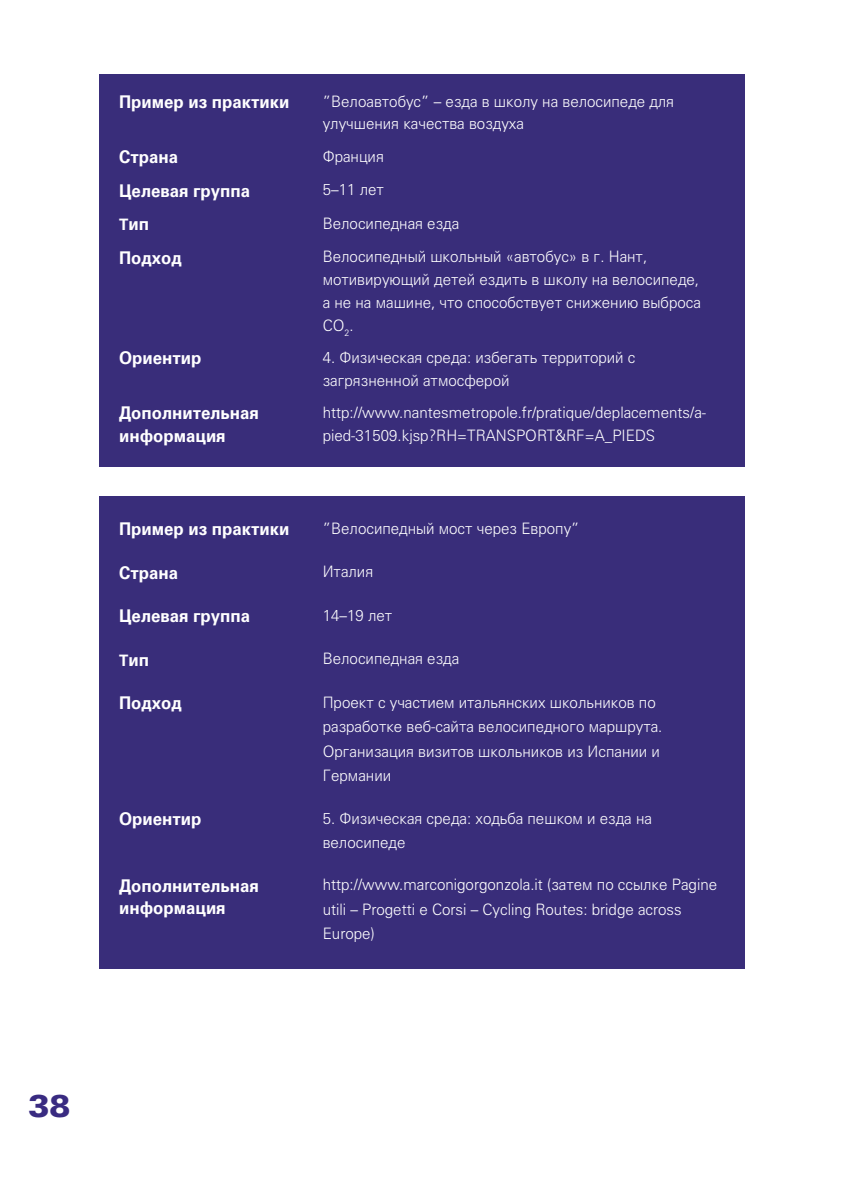
<style>
.page{position:relative;width:844px;height:1191px;background:#fff}
.page>*{position:absolute;margin:0;border:0;box-sizing:border-box;transform-origin:0 0}
.t1{font:900 31.5px "Univers C";color:#392b81}
.t2{font:700 17.5px/22.8px "Univers C";color:#fff;scale:.96 1}
.t3{font:300 15.75px/24.5px "Univers C";color:#fff;scale:.96 1}
.s1{font-size:15.75px}
</style>
<div class="page">
<div style="left:99px;top:496px;width:645px;height:472px;background:#392d7a"></div>
<div style="left:99px;top:74px;width:645px;height:392px;background:#392d7a"></div>
<p class="t2" style="left:119px;top:90px;width:179px">Пример из практики</p>
<p class="t3" style="left:322px;top:90px;width:367px;line-height:22.8px">”Велоавтобус” – езда в школу на велосипеде для улучшения качества воздуха</p>
<p class="t2" style="left:119px;top:145px;width:63px">Страна</p>
<p class="t3" style="left:322px;top:144px;width:65px">Франция</p>
<p class="t2" style="left:119px;top:179px;width:138px">Целевая группа</p>
<p class="t3" style="left:322px;top:177px;width:65px">5–11 лет</p>
<p class="t2" style="left:119px;top:212px;width:33px"><span class="s1">Т</span>ип</p>
<p class="t3" style="left:322px;top:211px;width:144px">Велосипедная езда</p>
<p class="t2" style="left:119px;top:246px;width:67px">Подход</p>
<p class="t3" style="left:322px;top:245px;width:395px;line-height:22.8px">Велосипедный школьный «автобус» в г. Нант, мотивирующий детей ездить в школу на велосипеде, а не на машине, что способствует снижению выброса CO<sub>2</sub>.</p>
<p class="t2" style="left:119px;top:346px;width:87px">Ориентир</p>
<p class="t3" style="left:322px;top:346px;width:327px;line-height:22.8px">4. Физическая среда: избегать территорий с загрязненной атмосферой</p>
<p class="t2" style="left:119px;top:401px;width:147px">Дополнительная информация</p>
<p class="t3" style="left:322px;top:401px;width:401px;line-height:22.8px">http://www.nantesmetropole.fr/pratique/deplacements/a&shy;pied-31509.kjsp?RH=TRANSPORT&amp;RF=A_PIEDS</p>
<p class="t2" style="left:119px;top:517px;width:179px">Пример из практики</p>
<p class="t3" style="left:322px;top:516px;width:269px">”Велосипедный мост через Европу”</p>
<p class="t2" style="left:119px;top:561px;width:63px">Страна</p>
<p class="t3" style="left:322px;top:559px;width:54px">Италия</p>
<p class="t2" style="left:119px;top:604px;width:138px">Целевая группа</p>
<p class="t3" style="left:322px;top:603px;width:74px">14–19 лет</p>
<p class="t2" style="left:119px;top:648px;width:33px"><span class="s1">Т</span>ип</p>
<p class="t3" style="left:322px;top:646px;width:144px">Велосипедная езда</p>
<p class="t2" style="left:119px;top:691px;width:67px">Подход</p>
<p class="t3" style="left:322px;top:690px;width:355px">Проект с участием итальянских школьников по разработке веб-сайта велосипедного маршрута.<br>Организация визитов школьников из Испании и Германии</p>
<p class="t2" style="left:119px;top:807px;width:87px">Ориентир</p>
<p class="t3" style="left:322px;top:805px;width:344px">5. Физическая среда: ходьба пешком и езда на велосипеде</p>
<p class="t2" style="left:119px;top:874px;width:147px">Дополнительная информация</p>
<p class="t3" style="left:322px;top:872px;width:412px">http://www.marconigorgonzola.it (затем по ссылке Pagine utili – Progetti e Corsi – Cycling Routes: bridge across<br>Europe)</p>
<h1 class="t1" style="left:29px;top:1086px;width:44px">38</h1>
</div>
